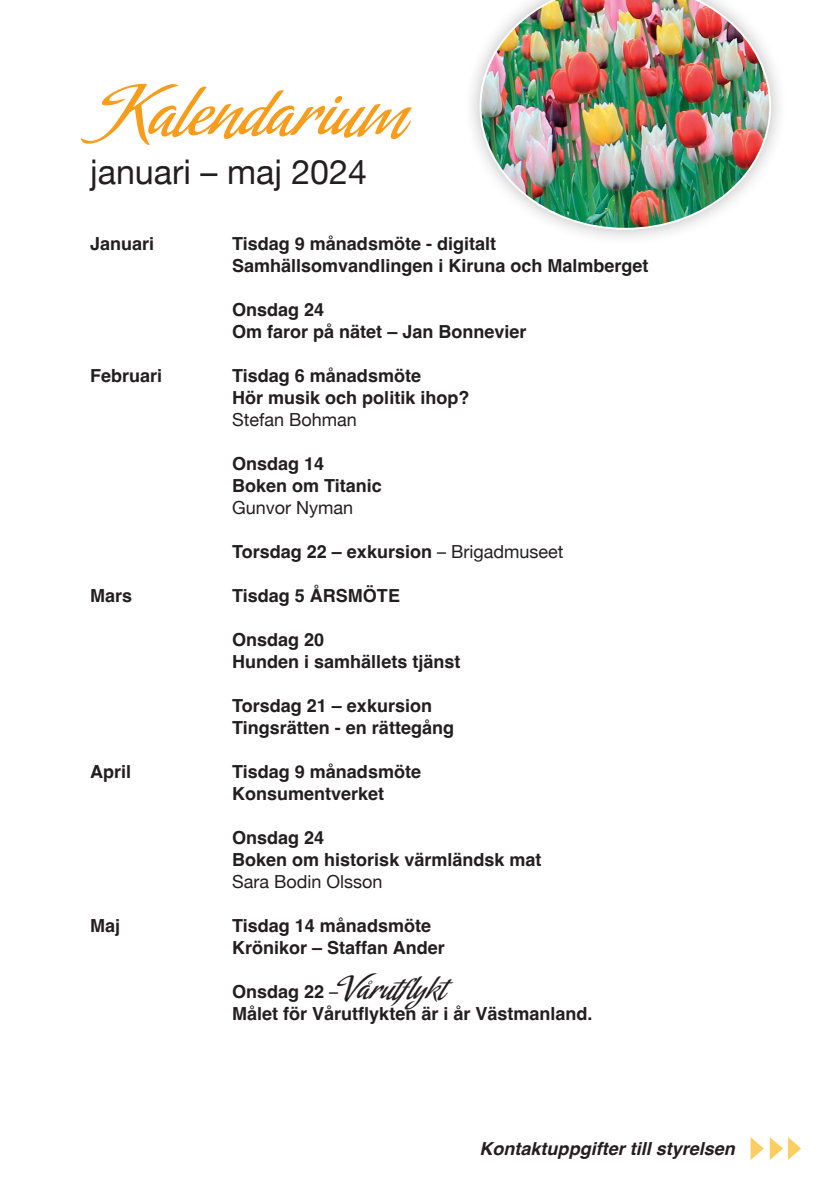
<style>
.page{position:relative;width:840px;height:1191px;background:#fff}
.page>*{position:absolute;margin:0;border:0;box-sizing:border-box;transform-origin:0 0}
.t1{font:78px "Amorinda";color:#f89c1c}
.t2{font:36px "Amorinda";color:#231f20}
.t3{font:34px "Helvetica Neue";color:#231f20}
.t4{font:700 18px/22px "Helvetica";color:#231f20}
.t5{font:18px "Helvetica Neue";color:#231f20}
.t6{font:italic 700 18px "Helvetica";color:#231f20}
.s1{font-family:"Helvetica Neue";font-weight:400}
.s2{font-family:"Helvetica";font-weight:700;font-size:18px}
.s3{font-family:"Helvetica Neue";font-size:18px}
</style>
<div class="page">
<svg style="left:750px;top:1137px;width:13px;height:23px"></svg>
<svg style="left:769px;top:1137px;width:31px;height:23px"></svg>
<div style="left:462px;top:0;width:325px;height:247px;background:#231f20;opacity:.3"></div>
<img style="left:479px;top:0;width:291px;height:230px">
<h1 class="t1" style="left:90px;top:70px;width:320px">Kalendarium</h1>
<h3 class="t3" style="left:90px;top:147px;width:278px">januari – maj 2024</h3>
<p class="t4" style="left:90px;top:234px;width:66px">Januari</p>
<p class="t4" style="left:232px;top:234px;width:418px">Tisdag 9 månadsmöte - digitalt<br>Samhällsomvandlingen i Kiruna och Malmberget</p>
<p class="t4" style="left:232px;top:300px;width:296px">Onsdag 24<br>Om faror på nätet – Jan Bonnevier</p>
<p class="t4" style="left:90px;top:366px;width:74px">Februari</p>
<p class="t4" style="left:232px;top:366px;width:239px">Tisdag 6 månadsmöte<br>Hör musik och politik ihop?</p>
<p class="t5" style="left:232px;top:406px;width:126px">Stefan Bohman</p>
<p class="t4" style="left:232px;top:454px;width:151px">Onsdag 14<br>Boken om Titanic</p>
<p class="t5" style="left:232px;top:494px;width:123px">Gunvor Nyman</p>
<p class="t4" style="left:232px;top:542px;width:333px">Torsdag 22 – exkursion <span class="s1">– Brigadmuseet</span></p>
<p class="t4" style="left:90px;top:586px;width:44px">Mars</p>
<p class="t4" style="left:232px;top:586px;width:169px">Tisdag 5 ÅRSMÖTE</p>
<p class="t4" style="left:232px;top:630px;width:230px">Onsdag 20<br>Hunden i samhällets tjänst</p>
<p class="t4" style="left:232px;top:696px;width:223px">Torsdag 21 – exkursion<br>Tingsrätten - en rättegång</p>
<p class="t4" style="left:90px;top:762px;width:43px">April</p>
<p class="t4" style="left:232px;top:762px;width:190px">Tisdag 9 månadsmöte<br>Konsumentverket</p>
<p class="t4" style="left:232px;top:828px;width:311px">Onsdag 24<br>Boken om historisk värmländsk mat</p>
<p class="t5" style="left:232px;top:868px;width:152px">Sara Bodin Olsson</p>
<p class="t4" style="left:90px;top:916px;width:32px">Maj</p>
<p class="t4" style="left:232px;top:916px;width:214px">Tisdag 14 månadsmöte<br>Krönikor – Staffan Ander</p>
<h2 class="t2" style="left:232px;top:968px;width:216px"><span class="s2">Onsdag 22</span> <span class="s3">–</span> Vårutflykt</h2>
<p class="t4" style="left:232px;top:1004px;width:362px">Målet för Vårutflykten är i år Västmanland.</p>
<p class="t6" style="left:479px;top:1138px;width:257px">Kontaktuppgifter till styrelsen</p>
</div>
